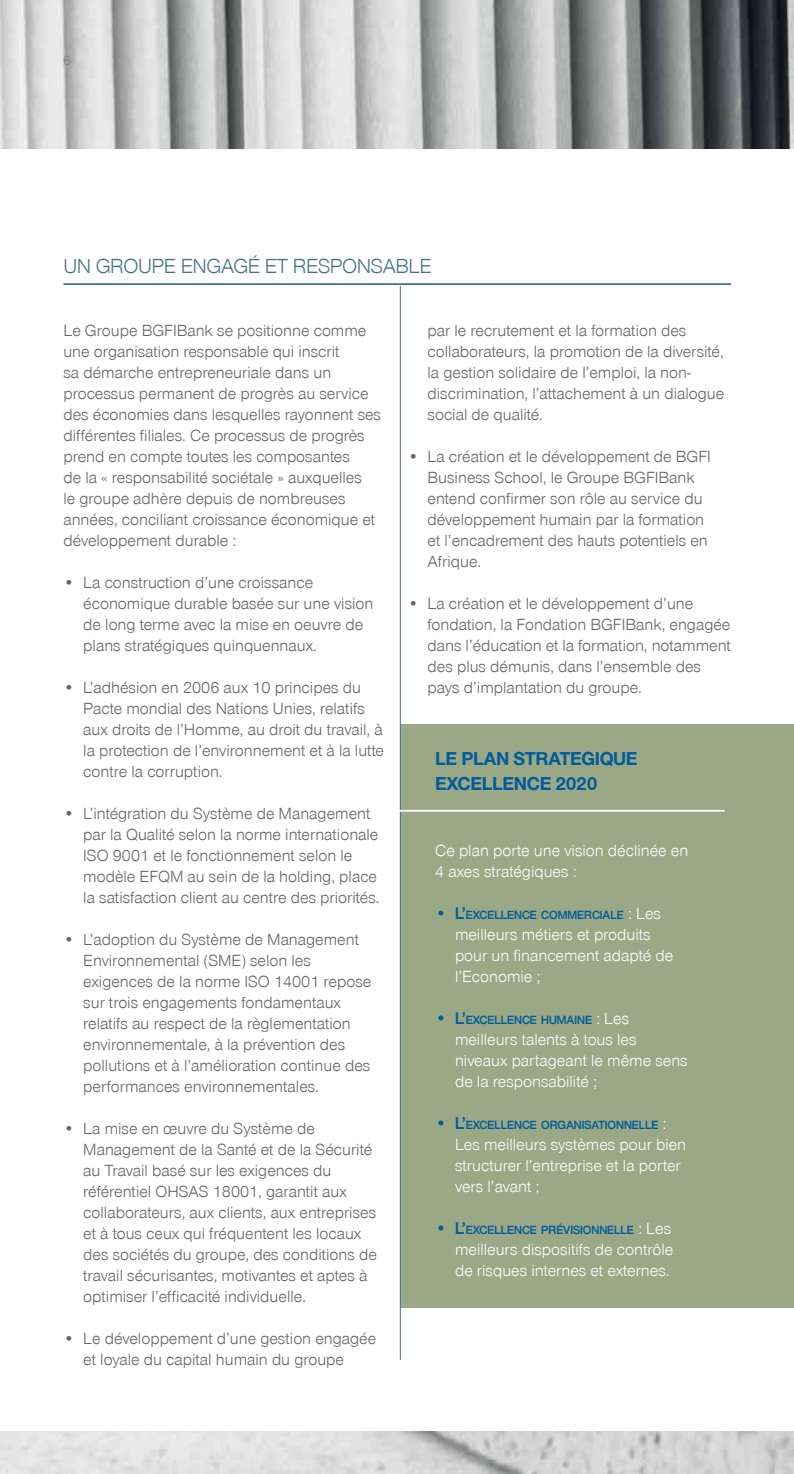
<style>
.page{position:relative;width:794px;height:1474px;background:#fff}
.page>*{position:absolute;margin:0;border:0;box-sizing:border-box;transform-origin:0 0}
.t1{font:21px "Nimbus San Nov T";letter-spacing:-.02em;color:#43738b}
.t2{font:700 19.25px/24.5px "Nimbus San Nov T";letter-spacing:-.02em;color:#005c9c}
.t3{font:16.62px/21px "Nimbus San Nov T";color:#636466}
.t4{font:16.62px/21px "Nimbus San Nov T";color:#fff}
.t5{font:14px "Nimbus San Nov T";color:#808285}
.t6{font:600 12.25px "Nimbus San Nov D";color:#005c9c}
.s1{font-size:17.5px}
.s2{font-family:"Nimbus San Nov T";font-weight:400;font-size:16.62px;color:#fff}
</style>
<div class="page">
<img style="left:0;top:0;width:794px;height:1473px">
<div style="left:0;top:149px;width:794px;height:1281px;background:#fff"></div>
<hr style="left:63px;top:283px;width:668px;height:2px;background:#43738b">
<div style="left:400px;top:725px;width:394px;height:582px;background:#9aa886"></div>
<hr style="left:400px;top:286px;width:1px;height:1073px;background:#43738c">
<hr style="left:397px;top:810px;width:327px;height:1px;background:#fff">
<p class="t5" style="left:63px;top:52px;width:9px">6</p>
<p class="t1" style="left:63px;top:254px;width:370px">UN GROUPE ENGAGÉ ET RESPONSABLE</p>
<p class="t3" style="left:63px;top:320px;width:319px">Le Groupe BGFIBank se positionne comme une organisation responsable qui inscrit<br>sa démarche entrepreneuriale dans un processus permanent de progrès au service des économies dans lesquelles rayonnent ses différentes filiales. Ce processus de progrès prend en compte toutes les composantes<br>de la « responsabilité sociétale » auxquelles<br>le groupe adhère depuis de nombreuses années, conciliant croissance économique et développement durable :</p>
<p class="t3" style="left:83px;top:572px;width:292px;text-indent:-20px">• La construction d’une croissance économique durable basée sur une vision de long terme avec la mise en oeuvre de plans stratégiques quinquennaux.</p>
<p class="t3" style="left:83px;top:677px;width:302px;text-indent:-20px">• L’adhésion en 2006 aux 10 principes du Pacte mondial des Nations Unies, relatifs aux droits de l’Homme, au droit du travail, à la protection de l’environnement et à la lutte contre la corruption.</p>
<p class="t3" style="left:83px;top:803px;width:298px;text-indent:-20px">• L’intégration du Système de Management par la Qualité selon la norme internationale ISO 9001 et le fonctionnement selon le modèle EFQM au sein de la holding, place la satisfaction client au centre des priorités.</p>
<p class="t3" style="left:83px;top:929px;width:289px;text-indent:-20px">• L’adoption du Système de Management Environnemental (SME) selon les exigences de la norme ISO 14001 repose sur trois engagements fondamentaux relatifs au respect de la règlementation environnementale, à la prévention des pollutions et à l’amélioration continue des performances environnementales.</p>
<p class="t3" style="left:83px;top:1118px;width:295px;text-indent:-20px">• La mise en œuvre du Système de Management de la Santé et de la Sécurité au Travail basé sur les exigences du référentiel OHSAS 18001, garantit aux collaborateurs, aux clients, aux entreprises et à tous ceux qui fréquentent les locaux des sociétés du groupe, des conditions de travail sécurisantes, motivantes et aptes à optimiser l’efficacité individuelle.</p>
<p class="t3" style="left:83px;top:1328px;width:294px;text-indent:-20px">• Le développement d’une gestion engagée et loyale du capital humain du groupe</p>
<p class="t3" style="left:427px;top:320px;width:298px">par le recrutement et la formation des collaborateurs, la promotion de la diversité, la gestion solidaire de l’emploi, la non&shy;discrimination, l’attachement à un dialogue social de qualité.</p>
<p class="t3" style="left:427px;top:446px;width:285px;text-indent:-20px">• La création et le développement de BGFI Business School, le Groupe BGFIBank entend confirmer son rôle au service du développement humain par la formation et l’encadrement des hauts potentiels en Afrique.</p>
<p class="t3" style="left:427px;top:593px;width:305px;text-indent:-20px">• La création et le développement d’une fondation, la Fondation BGFIBank, engagée dans l’éducation et la formation, notamment des plus démunis, dans l’ensemble des pays d’implantation du groupe.</p>
<p class="t2" style="left:435px;top:746px;width:204px">LE PLAN STRATEGIQUE<br>EXCELLENCE 2020</p>
<p class="t4" style="left:435px;top:840px;width:255px">Ce plan porte une vision déclinée en<br>4 axes stratégiques :</p>
<p class="t6" style="left:435px;top:908px;width:227px"><span class="s1">• L’</span>EXCELLENCE COMMERCIALE <span class="s2">: Les</span></p>
<p class="t4" style="left:455px;top:924px;width:220px">meilleurs métiers et produits pour un financement adapté de l’Economie ;</p>
<p class="t6" style="left:435px;top:1013px;width:195px"><span class="s1">• L’</span>EXCELLENCE HUMAINE <span class="s2">: Les</span></p>
<p class="t4" style="left:455px;top:1029px;width:234px">meilleurs talents à tous les niveaux partageant le même sens de la responsabilité ;</p>
<p class="t6" style="left:435px;top:1118px;width:233px"><span class="s1">• L’</span>EXCELLENCE ORGANISATIONNELLE <span class="s2">:</span></p>
<p class="t4" style="left:455px;top:1134px;width:233px">Les meilleurs systèmes pour bien structurer l’entreprise et la porter vers l’avant ;</p>
<p class="t6" style="left:435px;top:1223px;width:237px"><span class="s1">• L’</span>EXCELLENCE PRÉVISIONNELLE <span class="s2">: Les</span></p>
<p class="t4" style="left:455px;top:1239px;width:220px">meilleurs dispositifs de contrôle de risques internes et externes.</p>
</div>
